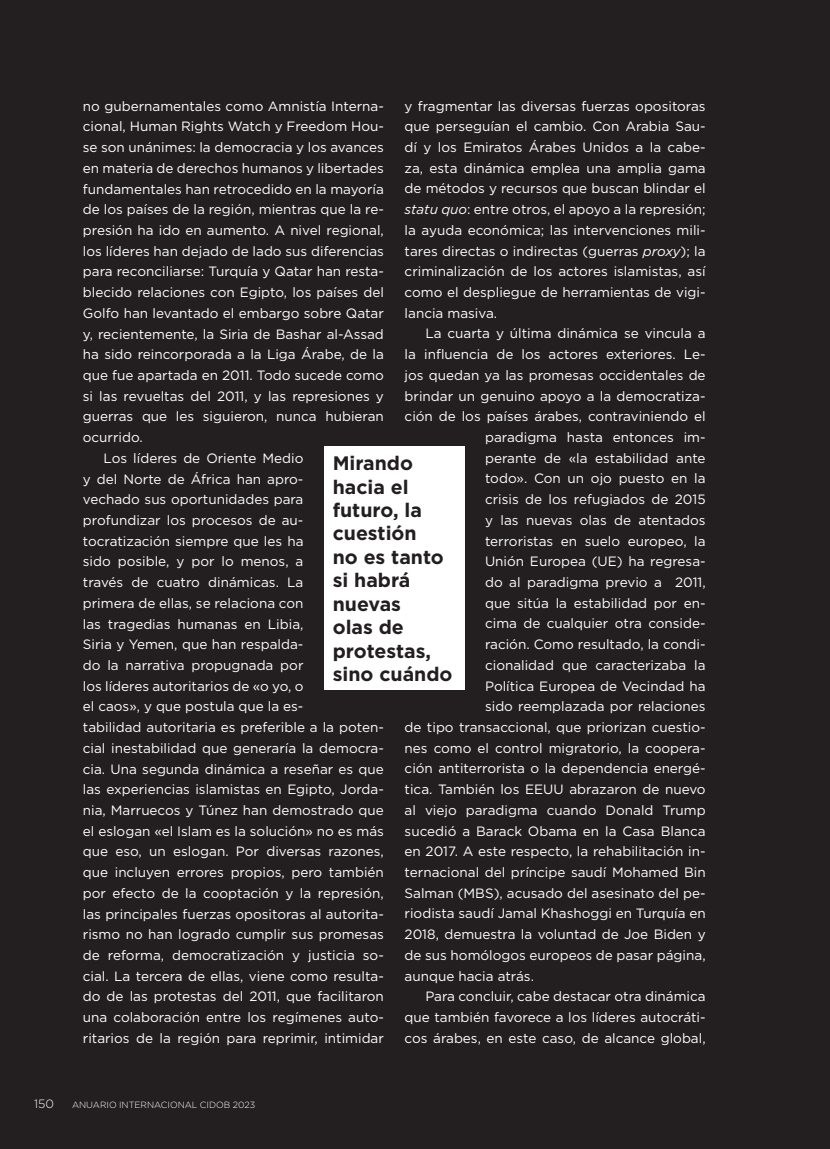
<style>
.page{position:relative;width:830px;height:1149px;background:#fff}
.page>*{position:absolute;margin:0;border:0;box-sizing:border-box;transform-origin:0 0}
.t1{font:700 19.5px/23.4px "Gotham";color:#231f20}
.t2{font:13.5px/20.7px "Gotham";color:#fff;text-align:justify}
.t3{font:300 12px "Gotham";color:#fff}
.t4{font:300 9px "Gotham";color:#fff}
.s1{font-style:italic}
</style>
<div class="page">
<div style="left:0;top:0;width:829px;height:1148px;background:#231f20"></div>
<div style="left:324px;top:446px;width:140px;height:243px;background:#fff"></div>
<p class="t2" style="left:404px;top:95px;width:302px">y fragmentar las diversas fuerzas opositoras que perseguían el cambio. Con Arabia Sau&shy;dí y los Emiratos Árabes Unidos a la cabe&shy;za, esta dinámica emplea una amplia gama de métodos y recursos que buscan blindar el <span class="s1">statu quo</span>: entre otros, el apoyo a la represión; la ayuda económica; las intervenciones mili&shy;tares directas o indirectas (guerras <span class="s1">proxy</span>); la criminalización de los actores islamistas, así como el despliegue de herramientas de vigi&shy;lancia masiva.</p>
<p class="t2" style="left:425px;top:323px;width:282px">La cuarta y última dinámica se vincula a</p>
<p class="t2" style="left:404px;top:343px;width:302px">la influencia de los actores exteriores. Le-</p>
<p class="t2" style="left:404px;top:364px;width:302px">jos quedan ya las promesas occidentales de</p>
<p class="t2" style="left:404px;top:385px;width:302px">brindar un genuino apoyo a la democratiza-</p>
<p class="t2" style="left:404px;top:406px;width:302px">ción de los países árabes, contraviniendo el</p>
<p class="t2" style="left:485px;top:426px;width:222px">paradigma hasta entonces im-</p>
<p class="t2" style="left:485px;top:447px;width:222px">perante de «la estabilidad ante</p>
<p class="t2" style="left:485px;top:468px;width:222px">todo». Con un ojo puesto en la</p>
<p class="t2" style="left:485px;top:488px;width:222px">crisis de los refugiados de 2015</p>
<p class="t2" style="left:485px;top:509px;width:222px">y las nuevas olas de atentados</p>
<p class="t2" style="left:485px;top:530px;width:222px">terroristas en suelo europeo, la</p>
<p class="t2" style="left:485px;top:550px;width:222px">Unión Europea (UE) ha regresa-</p>
<p class="t2" style="left:485px;top:571px;width:222px">do al paradigma previo a 2011,</p>
<p class="t2" style="left:485px;top:592px;width:222px">que sitúa la estabilidad por en-</p>
<p class="t2" style="left:485px;top:612px;width:222px">cima de cualquier otra conside-</p>
<p class="t2" style="left:485px;top:633px;width:222px">ración. Como resultado, la condi-</p>
<p class="t2" style="left:485px;top:654px;width:222px">cionalidad que caracterizaba la</p>
<p class="t2" style="left:485px;top:675px;width:222px">Política Europea de Vecindad ha</p>
<p class="t2" style="left:485px;top:695px;width:222px">sido reemplazada por relaciones</p>
<p class="t2" style="left:404px;top:716px;width:302px">de tipo transaccional, que priorizan cuestio-</p>
<p class="t2" style="left:404px;top:737px;width:302px">nes como el control migratorio, la coopera-</p>
<p class="t2" style="left:404px;top:757px;width:302px">ción antiterrorista o la dependencia energé-</p>
<p class="t2" style="left:404px;top:778px;width:302px">tica. También los EEUU abrazaron de nuevo</p>
<p class="t2" style="left:404px;top:799px;width:302px">al viejo paradigma cuando Donald Trump</p>
<p class="t2" style="left:404px;top:819px;width:302px">sucedió a Barack Obama en la Casa Blanca</p>
<p class="t2" style="left:404px;top:840px;width:302px">en 2017. A este respecto, la rehabilitación in-</p>
<p class="t2" style="left:404px;top:861px;width:302px">ternacional del príncipe saudí Mohamed Bin</p>
<p class="t2" style="left:404px;top:882px;width:302px">Salman (MBS), acusado del asesinato del pe-</p>
<p class="t2" style="left:404px;top:902px;width:302px">riodista saudí Jamal Khashoggi en Turquía en</p>
<p class="t2" style="left:404px;top:923px;width:302px">2018, demuestra la voluntad de Joe Biden y</p>
<p class="t2" style="left:404px;top:944px;width:302px">de sus homólogos europeos de pasar página,</p>
<p class="t2" style="left:404px;top:964px;width:131px">aunque hacia atrás.</p>
<p class="t2" style="left:425px;top:985px;width:282px">Para concluir, cabe destacar otra dinámica</p>
<p class="t2" style="left:404px;top:1006px;width:302px">que también favorece a los líderes autocráti-</p>
<p class="t2" style="left:404px;top:1026px;width:302px">cos árabes, en este caso, de alcance global,</p>
<p class="t2" style="left:83px;top:95px;width:302px">no gubernamentales como Amnistía Interna-</p>
<p class="t2" style="left:83px;top:116px;width:302px">cional, Human Rights Watch y Freedom Hou-</p>
<p class="t2" style="left:83px;top:137px;width:302px">se son unánimes: la democracia y los avances</p>
<p class="t2" style="left:83px;top:157px;width:302px">en materia de derechos humanos y libertades</p>
<p class="t2" style="left:83px;top:178px;width:302px">fundamentales han retrocedido en la mayoría</p>
<p class="t2" style="left:83px;top:199px;width:302px">de los países de la región, mientras que la re-</p>
<p class="t2" style="left:83px;top:219px;width:302px">presión ha ido en aumento. A nivel regional,</p>
<p class="t2" style="left:83px;top:240px;width:302px">los líderes han dejado de lado sus diferencias</p>
<p class="t2" style="left:83px;top:261px;width:302px">para reconciliarse: Turquía y Qatar han resta-</p>
<p class="t2" style="left:83px;top:282px;width:302px">blecido relaciones con Egipto, los países del</p>
<p class="t2" style="left:83px;top:302px;width:302px">Golfo han levantado el embargo sobre Qatar</p>
<p class="t2" style="left:83px;top:323px;width:302px">y, recientemente, la Siria de Bashar al-Assad</p>
<p class="t2" style="left:83px;top:344px;width:302px">ha sido reincorporada a la Liga Árabe, de la</p>
<p class="t2" style="left:83px;top:364px;width:302px">que fue apartada en 2011. Todo sucede como</p>
<p class="t2" style="left:83px;top:385px;width:302px">si las revueltas del 2011, y las represiones y</p>
<p class="t2" style="left:83px;top:406px;width:302px">guerras que les siguieron, nunca hubieran</p>
<p class="t2" style="left:83px;top:426px;width:61px">ocurrido.</p>
<p class="t2" style="left:103px;top:447px;width:201px">Los líderes de Oriente Medio</p>
<p class="t2" style="left:83px;top:468px;width:222px">y del Norte de África han apro-</p>
<p class="t2" style="left:83px;top:488px;width:222px">vechado sus oportunidades para</p>
<p class="t2" style="left:83px;top:509px;width:222px">profundizar los procesos de au-</p>
<p class="t2" style="left:83px;top:530px;width:222px">tocratización siempre que les ha</p>
<p class="t2" style="left:83px;top:551px;width:222px">sido posible, y por lo menos, a</p>
<p class="t2" style="left:83px;top:571px;width:222px">través de cuatro dinámicas. La</p>
<p class="t2" style="left:83px;top:592px;width:222px">primera de ellas, se relaciona con</p>
<p class="t2" style="left:83px;top:613px;width:222px">las tragedias humanas en Libia,</p>
<p class="t2" style="left:83px;top:633px;width:222px">Siria y Yemen, que han respalda-</p>
<p class="t2" style="left:83px;top:654px;width:222px">do la narrativa propugnada por</p>
<p class="t2" style="left:83px;top:675px;width:222px">los líderes autoritarios de «o yo, o</p>
<p class="t2" style="left:83px;top:695px;width:222px">el caos», y que postula que la es-</p>
<p class="t2" style="left:83px;top:716px;width:302px">tabilidad autoritaria es preferible a la poten-</p>
<p class="t2" style="left:83px;top:737px;width:302px">cial inestabilidad que generaría la democra-</p>
<p class="t2" style="left:83px;top:758px;width:302px">cia. Una segunda dinámica a reseñar es que</p>
<p class="t2" style="left:83px;top:778px;width:302px">las experiencias islamistas en Egipto, Jorda-</p>
<p class="t2" style="left:83px;top:799px;width:302px">nia, Marruecos y Túnez han demostrado que</p>
<p class="t2" style="left:83px;top:820px;width:302px">el eslogan «el Islam es la solución» no es más</p>
<p class="t2" style="left:83px;top:840px;width:302px">que eso, un eslogan. Por diversas razones,</p>
<p class="t2" style="left:83px;top:861px;width:302px">que incluyen errores propios, pero también</p>
<p class="t2" style="left:83px;top:882px;width:302px">por efecto de la cooptación y la represión,</p>
<p class="t2" style="left:83px;top:902px;width:302px">las principales fuerzas opositoras al autorita-</p>
<p class="t2" style="left:83px;top:923px;width:302px">rismo no han logrado cumplir sus promesas</p>
<p class="t2" style="left:83px;top:944px;width:302px">de reforma, democratización y justicia so-</p>
<p class="t2" style="left:83px;top:964px;width:302px">cial. La tercera de ellas, viene como resulta-</p>
<p class="t2" style="left:83px;top:985px;width:302px">do de las protestas del 2011, que facilitaron</p>
<p class="t2" style="left:83px;top:1006px;width:302px">una colaboración entre los regímenes auto-</p>
<p class="t2" style="left:83px;top:1027px;width:302px">ritarios de la región para reprimir, intimidar</p>
<h1 class="t1" style="left:332px;top:451px;width:121px">Mirando hacia el futuro, la cuestión<br>no es tanto si habrá nuevas<br>olas de protestas, sino cuándo</h1>
<p class="t3" style="left:34px;top:1095px;width:21px">150</p>
<p class="t4" style="left:72px;top:1098px;width:184px">ANUARIO INTERNACIONAL CIDOB 2023</p>
</div>
